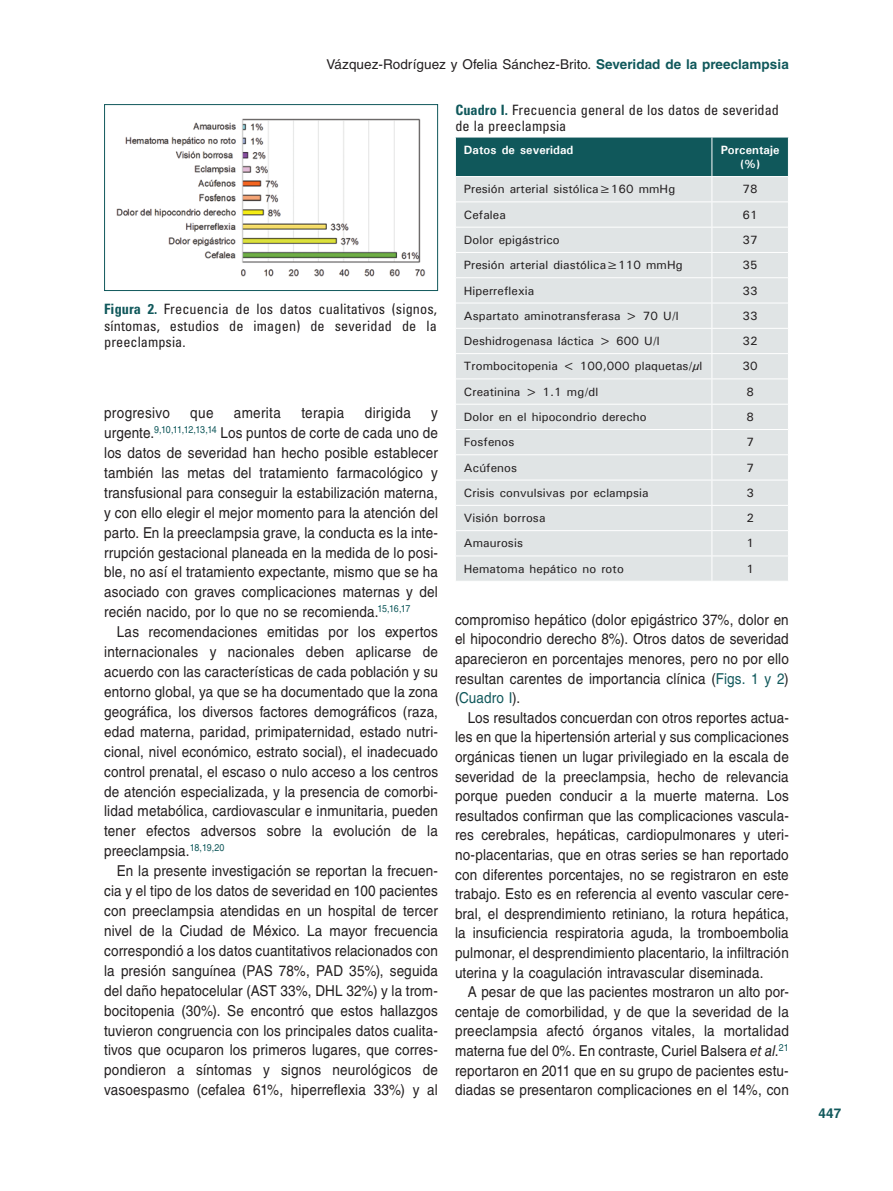
<style>
.page{position:relative;width:893px;height:1191px;background:#fff}
.page>*{position:absolute;margin:0;border:0;box-sizing:border-box;transform-origin:0 0}
.t1{font:15px/20px "Helvetica LT Std";letter-spacing:.01em;color:#231f20;text-align:justify;scale:.9 1}
.t2{font:15px "Helvetica LT Std";letter-spacing:.03em;color:#231f20;scale:.9 1}
.t3{font:condensed 14.25px/16.5px "Univers LT Std";letter-spacing:.005em;color:#231f20;text-align:justify}
.t4{font:13.5px "Helvetica LT Std";letter-spacing:.005em;color:#231f20}
.t5{font:700 13.5px "Helvetica LT Std";color:#10585b}
.t6{font:500 12px "Univers";letter-spacing:.005em;color:#231f20}
.t7{font:700 12px/14.2px "Univers";letter-spacing:.005em;color:#fff;text-align:center}
.s1{font-weight:700;color:#10585b}
.s2{color:#10585b}
.s3{font-style:italic}
</style>
<div class="page">
<img style="left:116px;top:118px;width:310px;height:159px">
<div style="left:104px;top:104px;width:334px;height:187px;border:1px solid #10585b"></div>
<svg style="left:455px;top:137px;width:334px;height:444px;background:#cfd9da"></svg>
<p class="t4" style="left:326px;top:57px;width:464px">Vázquez-Rodríguez y Ofelia Sánchez-Brito. <span class="s1">Severidad de la preeclampsia</span></p>
<p class="t3" style="left:104px;top:300px;width:334px"><span class="s1">Figura 2.</span> Frecuencia de los datos cualitativos (signos, síntomas, estudios de imagen) de severidad de la preeclampsia.</p>
<p class="t1" style="left:104px;top:403px;width:75px">progresivo</p>
<p class="t1" style="left:190px;top:403px;width:27px">que</p>
<p class="t1" style="left:234px;top:403px;width:54px">amerita</p>
<p class="t1" style="left:301px;top:403px;width:49px">terapia</p>
<p class="t2" style="left:365px;top:404px;width:53px">dirigida</p>
<p class="t1" style="left:104px;top:403px;width:372px;text-indent:327px">y urgente.<sup>9,10,11,12,13,14</sup> Los puntos de corte de cada uno de los datos de severidad han hecho posible establecer también las metas del tratamiento farmacológico y transfusional para conseguir la estabilización materna, y con ello elegir el mejor momento para la atención del parto. En la preeclampsia grave, la conducta es la inte&shy;rrupción gestacional planeada en la medida de lo posi&shy;ble, no así el tratamiento expectante, mismo que se ha asociado con graves complicaciones maternas y del recién nacido, por lo que no se recomienda.<sup>15,16,17</sup></p>
<p class="t1" style="left:104px;top:622px;width:373px;text-indent:13px">Las recomendaciones emitidas por los expertos internacionales y nacionales deben aplicarse de acuerdo con las características de cada población y su entorno global, ya que se ha documentado que la zona geográfica, los diversos factores demográficos (raza, edad materna, paridad, primipaternidad, estado nutri&shy;cional, nivel económico, estrato social), el inadecuado control prenatal, el escaso o nulo acceso a los centros de atención especializada, y la presencia de comorbi&shy;lidad metabólica, cardiovascular e inmunitaria, pueden tener efectos adversos sobre la evolución de la preeclampsia.<sup>18,19,20</sup></p>
<p class="t1" style="left:104px;top:861px;width:372px;text-indent:13px">En la presente investigación se reportan la frecuen&shy;cia y el tipo de los datos de severidad en 100 pacientes con preeclampsia atendidas en un hospital de tercer nivel de la Ciudad de México. La mayor frecuencia correspondió a los datos cuantitativos relacionados con la presión sanguínea (PAS 78%, PAD 35%), seguida del daño hepatocelular (AST 33%, DHL 32%) y la trom&shy;bocitopenia (30%). Se encontró que estos hallazgos tuvieron congruencia con los principales datos cualita&shy;tivos que ocuparon los primeros lugares, que corres&shy;pondieron a síntomas y signos neurológicos de vasoespasmo (cefalea 61%, hiperreflexia 33%) y al</p>
<p class="t3" style="left:455px;top:101px;width:325px"><span class="s1">Cuadro I.</span> Frecuencia general de los datos de severidad de la preeclampsia</p>
<p class="t7" style="left:464px;top:142px;width:111px">Datos de severidad</p>
<p class="t7" style="left:721px;top:142px;width:60px">Porcentaje (%)</p>
<p class="t6" style="left:464px;top:181px;width:213px">Presión arterial sistólica≥160 mmHg</p>
<p class="t6" style="left:743px;top:181px;width:17px">78</p>
<p class="t6" style="left:464px;top:207px;width:43px">Cefalea</p>
<p class="t6" style="left:743px;top:207px;width:17px">61</p>
<p class="t6" style="left:464px;top:232px;width:97px">Dolor epigástrico</p>
<p class="t6" style="left:743px;top:232px;width:17px">37</p>
<p class="t6" style="left:464px;top:257px;width:220px">Presión arterial diastólica≥110 mmHg</p>
<p class="t6" style="left:743px;top:257px;width:17px">35</p>
<p class="t6" style="left:464px;top:283px;width:72px">Hiperreflexia</p>
<p class="t6" style="left:743px;top:283px;width:17px">33</p>
<p class="t6" style="left:464px;top:308px;width:216px">Aspartato aminotransferasa &gt; 70 U/l</p>
<p class="t6" style="left:743px;top:308px;width:17px">33</p>
<p class="t6" style="left:464px;top:333px;width:197px">Deshidrogenasa láctica &gt; 600 U/l</p>
<p class="t6" style="left:743px;top:333px;width:17px">32</p>
<p class="t6" style="left:464px;top:358px;width:240px">Trombocitopenia &lt; 100,000 plaquetas/µl</p>
<p class="t6" style="left:743px;top:358px;width:17px">30</p>
<p class="t6" style="left:464px;top:384px;width:136px">Creatinina &gt; 1.1 mg/dl</p>
<p class="t6" style="left:746px;top:384px;width:9px">8</p>
<p class="t6" style="left:464px;top:409px;width:184px">Dolor en el hipocondrio derecho</p>
<p class="t6" style="left:746px;top:409px;width:9px">8</p>
<p class="t6" style="left:464px;top:434px;width:52px">Fosfenos</p>
<p class="t6" style="left:746px;top:434px;width:9px">7</p>
<p class="t6" style="left:464px;top:460px;width:55px">Acúfenos</p>
<p class="t6" style="left:746px;top:460px;width:9px">7</p>
<p class="t6" style="left:464px;top:485px;width:186px">Crisis convulsivas por eclampsia</p>
<p class="t6" style="left:746px;top:485px;width:9px">3</p>
<p class="t6" style="left:464px;top:510px;width:83px">Visión borrosa</p>
<p class="t6" style="left:746px;top:510px;width:9px">2</p>
<p class="t6" style="left:464px;top:535px;width:61px">Amaurosis</p>
<p class="t6" style="left:746px;top:535px;width:9px">1</p>
<p class="t6" style="left:464px;top:561px;width:162px">Hematoma hepático no roto</p>
<p class="t6" style="left:746px;top:561px;width:9px">1</p>
<p class="t1" style="left:455px;top:609px;width:372px">compromiso hepático (dolor epigástrico 37%, dolor en el hipocondrio derecho 8%). Otros datos de severidad aparecieron en porcentajes menores, pero no por ello resultan carentes de importancia clínica (<span class="s2">Figs. 1 y 2</span>) (<span class="s2">Cuadro I</span>).</p>
<p class="t1" style="left:455px;top:707px;width:372px;text-indent:13px">Los resultados concuerdan con otros reportes actua&shy;les en que la hipertensión arterial y sus complicaciones orgánicas tienen un lugar privilegiado en la escala de severidad de la preeclampsia, hecho de relevancia porque pueden conducir a la muerte materna. Los resultados confirman que las complicaciones vascula&shy;res cerebrales, hepáticas, cardiopulmonares y uteri&shy;no-placentarias, que en otras series se han reportado con diferentes porcentajes, no se registraron en este trabajo. Esto es en referencia al evento vascular cere&shy;bral, el desprendimiento retiniano, la rotura hepática, la insuficiencia respiratoria aguda, la tromboembolia pulmonar, el desprendimiento placentario, la infiltración uterina y la coagulación intravascular diseminada.</p>
<p class="t1" style="left:455px;top:982px;width:372px;text-indent:13px">A pesar de que las pacientes mostraron un alto por&shy;centaje de comorbilidad, y de que la severidad de la preeclampsia afectó órganos vitales, la mortalidad materna fue del 0%. En contraste, Curiel Balsera <span class="s3">et al</span>.<sup>21 </sup>reportaron en 2011 que en su grupo de pacientes estu&shy;diadas se presentaron complicaciones en el 14%, con</p>
<p class="t5" style="left:819px;top:1104px;width:24px">447</p>
</div>
